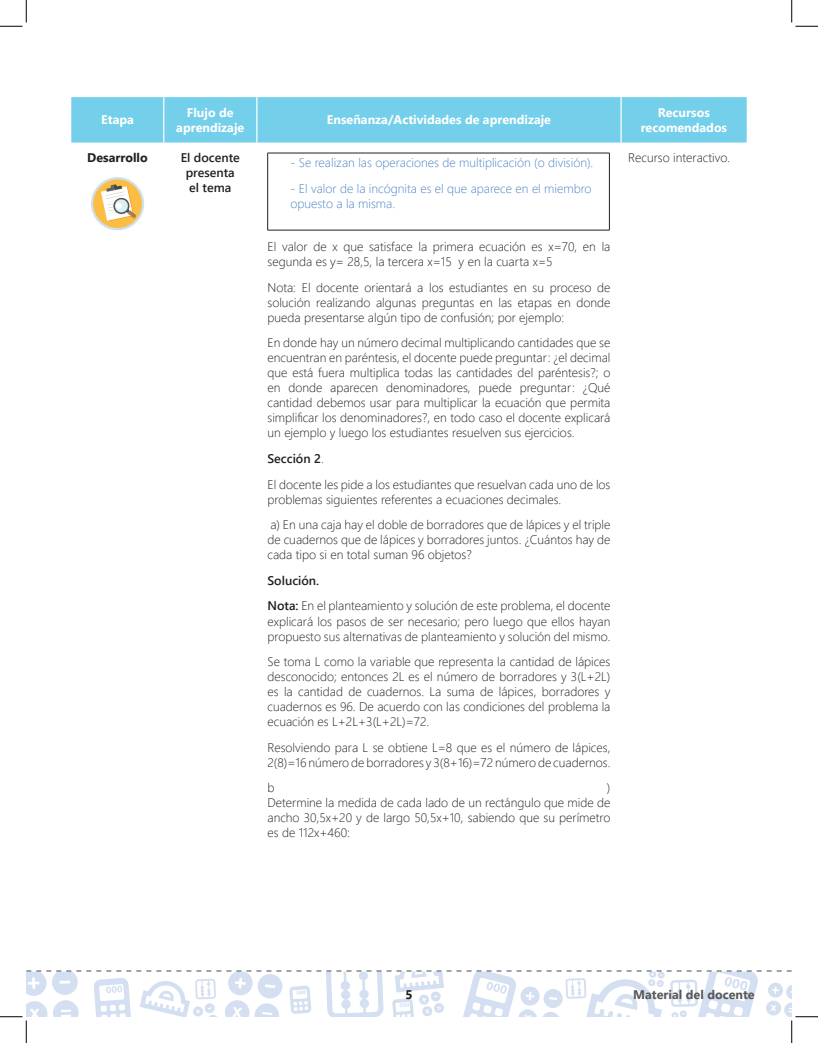
<style>
.page{position:relative;width:818px;height:1043px;background:#fff}
.page>*{position:absolute;margin:0;border:0;box-sizing:border-box;transform-origin:0 0}
.Bloque_texto_02{font:300 12.5px/15px "Segoe UI";color:#231f20;text-align:justify}
.t1{font:300 12.5px/15px "Segoe UI";color:#4a82c2}
.Tex_gen{font:700 12.5px/15px "Segoe UI";color:#fff;text-align:center}
.Tex_gen-2{font:600 12.5px/15px "Segoe UI";color:#231f20;text-align:center}
.Tex_gen-3{font:300 12.5px "Segoe UI";color:#231f20}
.t2{font:700 12.5px "Segoe UI";color:#57585a}
.Bloque_texto_02-2{font:600 12.5px "Segoe UI";color:#231f20}
.Tex_gen-4{font:700 12.5px "Segoe UI";color:#231f20}
.s1{font-weight:300}
.s2{font-weight:600}
</style>
<div class="page">
<div style="left:71px;top:97px;width:675px;height:45px;background:#73cfea"></div>
<hr style="left:163px;top:97px;width:1px;height:45px;background:#fff">
<hr style="left:256px;top:97px;width:1px;height:45px;background:#fff">
<hr style="left:620px;top:97px;width:1px;height:45px;background:#fff">
<hr style="left:267px;top:153px;width:342px;height:1px;background:#231f20">
<hr style="left:267px;top:153px;width:1px;height:77px;background:#231f20">
<hr style="left:609px;top:153px;width:1px;height:77px;background:#231f20">
<hr style="left:267px;top:230px;width:342px;height:1px;background:#231f20">
<svg style="left:91px;top:177px;width:53px;height:53px"></svg>
<div style="left:93px;top:179px;width:49px;height:49px;background:#fbbd43;border-radius:50%"></div>
<svg style="left:101px;top:184px;width:35px;height:37px"></svg>
<svg style="left:0;top:0;width:27px;height:27px"></svg>
<svg style="left:791px;top:0;width:27px;height:27px"></svg>
<svg style="left:0;top:970px;width:818px;height:72px"></svg>
<p class="Tex_gen" style="left:101px;top:112px;width:34px">Etapa</p>
<p class="Tex_gen" style="left:176px;top:105px;width:70px">Flujo de aprendizaje</p>
<p class="Tex_gen" style="left:327px;top:112px;width:226px">Enseñanza/Actividades de aprendizaje</p>
<p class="Tex_gen" style="left:640px;top:105px;width:88px">Recursos recomendados</p>
<p class="Tex_gen-4" style="left:87px;top:147px;width:62px">Desarrollo</p>
<p class="Tex_gen-2" style="left:181px;top:150px;width:61px">El docente presenta el tema</p>
<p class="t1" style="left:290px;top:155px;width:304px">- Se realizan las operaciones de multiplicación (o división).</p>
<p class="Tex_gen-3" style="left:628px;top:147px;width:103px">Recurso interactivo.</p>
<p class="t1" style="left:290px;top:180px;width:303px">- El valor de la incógnita es el que aparece en el miembro opuesto a la misma.</p>
<p class="Bloque_texto_02" style="left:267px;top:238px;width:344px">El valor de x que satisface la primera ecuación es x=70, en la segunda es y= 28,5, la tercera x=15 y en la cuarta x=5</p>
<p class="Bloque_texto_02" style="left:267px;top:279px;width:344px">Nota: El docente orientará a los estudiantes en su proceso de solución realizando algunas preguntas en las etapas en donde pueda presentarse algún tipo de confusión; por ejemplo:</p>
<p class="Bloque_texto_02" style="left:267px;top:335px;width:344px">En donde hay un número decimal multiplicando cantidades que se encuentran en paréntesis, el docente puede preguntar: ¿el decimal que está fuera multiplica todas las cantidades del paréntesis?; o en donde aparecen denominadores, puede preguntar: ¿Qué cantidad debemos usar para multiplicar la ecuación que permita simplificar los denominadores?, en todo caso el docente explicará un ejemplo y luego los estudiantes resuelven sus ejercicios.</p>
<p class="Bloque_texto_02-2" style="left:267px;top:448px;width:58px">Sección 2<span class="s1">.</span></p>
<p class="Bloque_texto_02" style="left:267px;top:476px;width:344px">El docente les pide a los estudiantes que resuelvan cada uno de los problemas siguientes referentes a ecuaciones decimales.</p>
<p class="Bloque_texto_02" style="left:267px;top:516px;width:344px">a) En una caja hay el doble de borradores que de lápices y el triple de cuadernos que de lápices y borradores juntos. ¿Cuántos hay de cada tipo si en total suman 96 objetos?</p>
<p class="Bloque_texto_02-2" style="left:267px;top:570px;width:53px">Solución.</p>
<p class="Bloque_texto_02" style="left:267px;top:598px;width:344px"><span class="s2">Nota:</span> En el planteamiento y solución de este problema, el docente explicará los pasos de ser necesario; pero luego que ellos hayan propuesto sus alternativas de planteamiento y solución del mismo.</p>
<p class="Bloque_texto_02" style="left:267px;top:653px;width:344px">Se toma L como la variable que representa la cantidad de lápices desconocido; entonces 2L es el número de borradores y 3(L+2L) es la cantidad de cuadernos. La suma de lápices, borradores y cuadernos es 96. De acuerdo con las condiciones del problema la ecuación es L+2L+3(L+2L)=72.</p>
<p class="Bloque_texto_02" style="left:267px;top:739px;width:344px">Resolviendo para L se obtiene L=8 que es el número de lápices,<br>2(8)=16 número de borradores y 3(8+16)=72 número de cuadernos.</p>
<p class="Bloque_texto_02" style="left:267px;top:780px;width:9px">b</p>
<p class="Bloque_texto_02" style="left:267px;top:780px;width:344px;text-indent:339px">)<br>Determine la medida de cada lado de un rectángulo que mide de ancho 30,5x+20 y de largo 50,5x+10, sabiendo que su perímetro es de 112x+460:</p>
<p class="Tex_gen-4" style="left:405px;top:984px;width:9px">5</p>
<p class="t2" style="left:633px;top:984px;width:123px">Material del docente</p>
</div>
